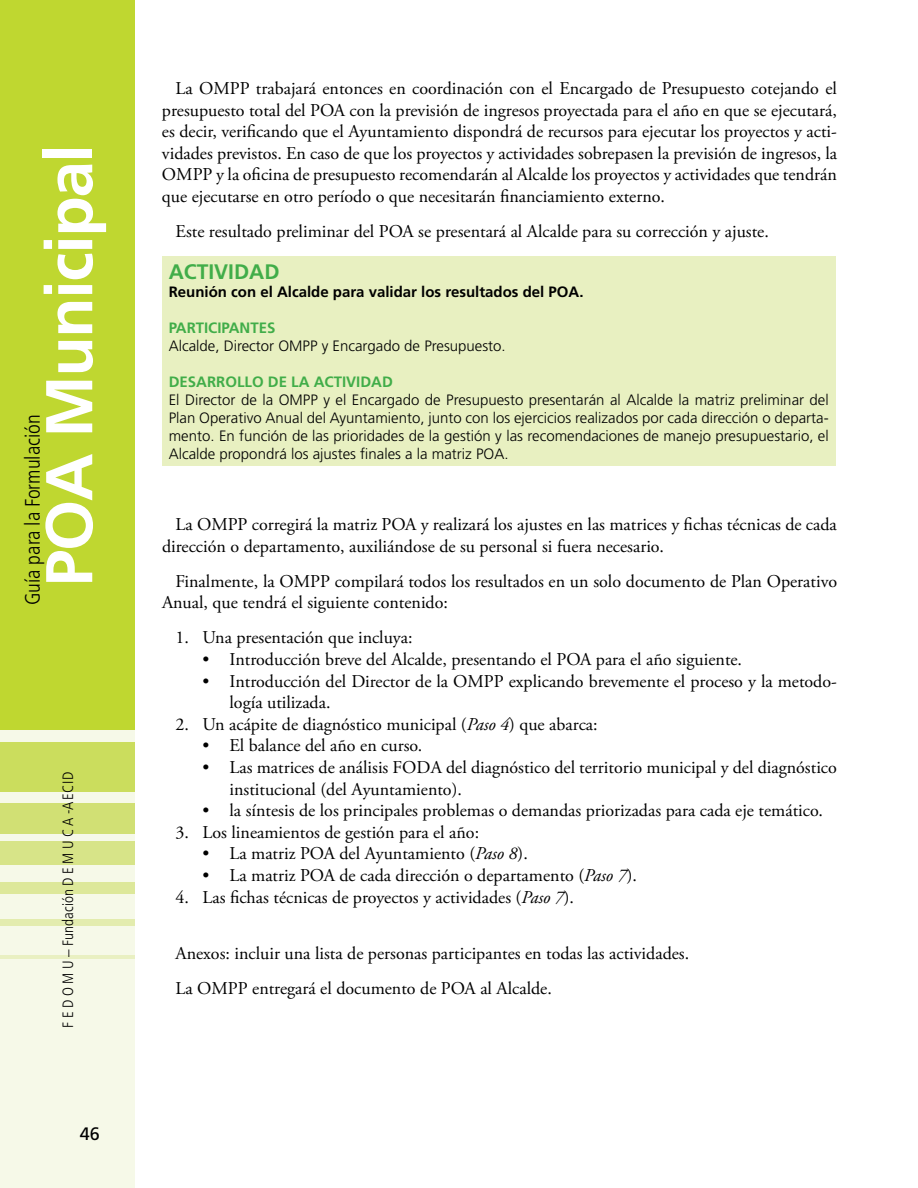
<style>
.page{position:relative;width:918px;height:1188px;background:#fff}
.page>*{position:absolute;margin:0;border:0;box-sizing:border-box;transform-origin:0 0}
.t1{font:700 66px "Frutiger LT Std";letter-spacing:-.02em;color:#fff}
.t2{font:300 condensed 21px "Frutiger LT Std";color:#000}
.t3{font:700 21px "Frutiger LT Std";color:#41ad49}
.t4{font:18px/21.6px "Adobe Garamond Pro";color:#000}
.t5{font:18px "Frutiger LT Std";color:#000}
.t6{font:300 15px/18px "Frutiger LT Std";color:#000;text-align:justify}
.t7{font:700 15px "Frutiger LT Std";color:#000}
.t8{font:700 15px "Frutiger LT Std";letter-spacing:.465em;color:#41ad49}
.t9{font:300 condensed 15px "Frutiger LT Std";color:#000}
.s1{font-style:italic}
</style>
<div class="page">
<div style="left:0;top:0;width:135px;height:730px;background:#bfd730"></div>
<div style="left:0;top:730px;width:135px;height:458px;background:#f6f9e8"></div>
<div style="left:0;top:804px;width:135px;height:30px;background:#d1e074"></div>
<div style="left:0;top:742px;width:135px;height:50px;background:#cbdd5d"></div>
<div style="left:0;top:842px;width:135px;height:23px;background:#d7e488"></div>
<div style="left:0;top:882px;width:135px;height:12px;background:#dde89a"></div>
<div style="left:0;top:919px;width:135px;height:7px;background:#e3ecae"></div>
<hr style="left:0;top:955px;width:135px;height:3px;background:#e9f0c2">
<div style="left:162px;top:257px;width:674px;height:209px;background:#e8f0c1"></div>
<h1 class="t1" style="left:31px;top:586px;width:444px;rotate:-90deg">POA Municipal</h1>
<p class="t2" style="left:21px;top:605px;width:192px;rotate:-90deg">Guía para la Formulación</p>
<p class="t9" style="left:59px;top:1028px;width:258px;rotate:-90deg">F E D O M U – Fundación D E M U C A -AECID</p>
<p class="t5" style="left:80px;top:1123px;width:22px">46</p>
<p class="t4" style="left:162px;top:78px;width:677px;text-align:justify;text-indent:14px">La OMPP trabajará entonces en coordinación con el Encargado de Presupuesto cotejando el presupuesto total del POA con la previsión de ingresos proyectada para el año en que se ejecutará, es decir, verificando que el Ayuntamiento dispondrá de recursos para ejecutar los proyectos y acti&shy;vidades previstos. En caso de que los proyectos y actividades sobrepasen la previsión de ingresos, la OMPP y la oficina de presupuesto recomendarán al Alcalde los proyectos y actividades que tendrán que ejecutarse en otro período o que necesitarán financiamiento externo.</p>
<p class="t4" style="left:175px;top:221px;width:595px">Este resultado preliminar del POA se presentará al Alcalde para su corrección y ajuste.</p>
<p class="t3" style="left:169px;top:260px;width:112px">ACTIVIDAD</p>
<p class="t7" style="left:169px;top:283px;width:416px">Reunión con el Alcalde para validar los resultados del POA.</p>
<p class="t8" style="left:169px;top:319px;width:17px">Participante</p>
<p class="t8" style="left:267px;top:319px;width:10px">s</p>
<p class="t6" style="left:169px;top:337px;width:339px">Alcalde, Director OMPP y Encargado de Presupuesto.</p>
<p class="t8" style="left:169px;top:373px;width:39px">Desarrollo</p>
<p class="t8" style="left:268px;top:373px;width:56px">delaactividad</p>
<p class="t6" style="left:169px;top:391px;width:662px">El Director de la OMPP y el Encargado de Presupuesto presentarán al Alcalde la matriz preliminar del Plan Operativo Anual del Ayuntamiento, junto con los ejercicios realizados por cada dirección o departa&shy;mento. En función de las prioridades de la gestión y las recomendaciones de manejo presupuestario, el Alcalde propondrá los ajustes finales a la matriz POA.</p>
<p class="t4" style="left:162px;top:514px;width:676px;text-indent:14px">La OMPP corregirá la matriz POA y realizará los ajustes en las matrices y fichas técnicas de cada dirección o departamento, auxiliándose de su personal si fuera necesario.</p>
<p class="t4" style="left:162px;top:571px;width:677px;text-indent:14px">Finalmente, la OMPP compilará todos los resultados en un solo documento de Plan Operativo<br>Anual, que tendrá el siguiente contenido:</p>
<p class="t4" style="left:176px;top:628px;width:239px">1. Una presentación que incluya:</p>
<p class="t4" style="left:202px;top:649px;width:541px">• Introducción breve del Alcalde, presentando el POA para el año siguiente.</p>
<p class="t4" style="left:230px;top:671px;width:609px;text-indent:-27px">• Introducción del Director de la OMPP explicando brevemente el proceso y la metodo&shy;logía utilizada.</p>
<p class="t4" style="left:176px;top:714px;width:424px">2. Un acápite de diagnóstico municipal (<span class="s1">Paso 4</span>) que abarca:</p>
<p class="t4" style="left:202px;top:736px;width:221px">• El balance del año en curso.</p>
<p class="t4" style="left:230px;top:757px;width:609px;text-indent:-27px">• Las matrices de análisis FODA del diagnóstico del territorio municipal y del diagnóstico institucional (del Ayuntamiento).</p>
<p class="t4" style="left:202px;top:800px;width:622px">• la síntesis de los principales problemas o demandas priorizadas para cada eje temático.</p>
<p class="t4" style="left:176px;top:822px;width:305px">3. Los lineamientos de gestión para el año:</p>
<p class="t4" style="left:202px;top:844px;width:327px">• La matriz POA del Ayuntamiento (<span class="s1">Paso 8</span>).</p>
<p class="t4" style="left:202px;top:865px;width:436px">• La matriz POA de cada dirección o departamento (<span class="s1">Paso 7</span>).</p>
<p class="t4" style="left:176px;top:887px;width:400px">4. Las fichas técnicas de proyectos y actividades (<span class="s1">Paso 7</span>).</p>
<p class="t4" style="left:176px;top:937px;width:515px;line-height:35.1px">Anexos: incluir una lista de personas participantes en todas las actividades.<br>La OMPP entregará el documento de POA al Alcalde.</p>
</div>
